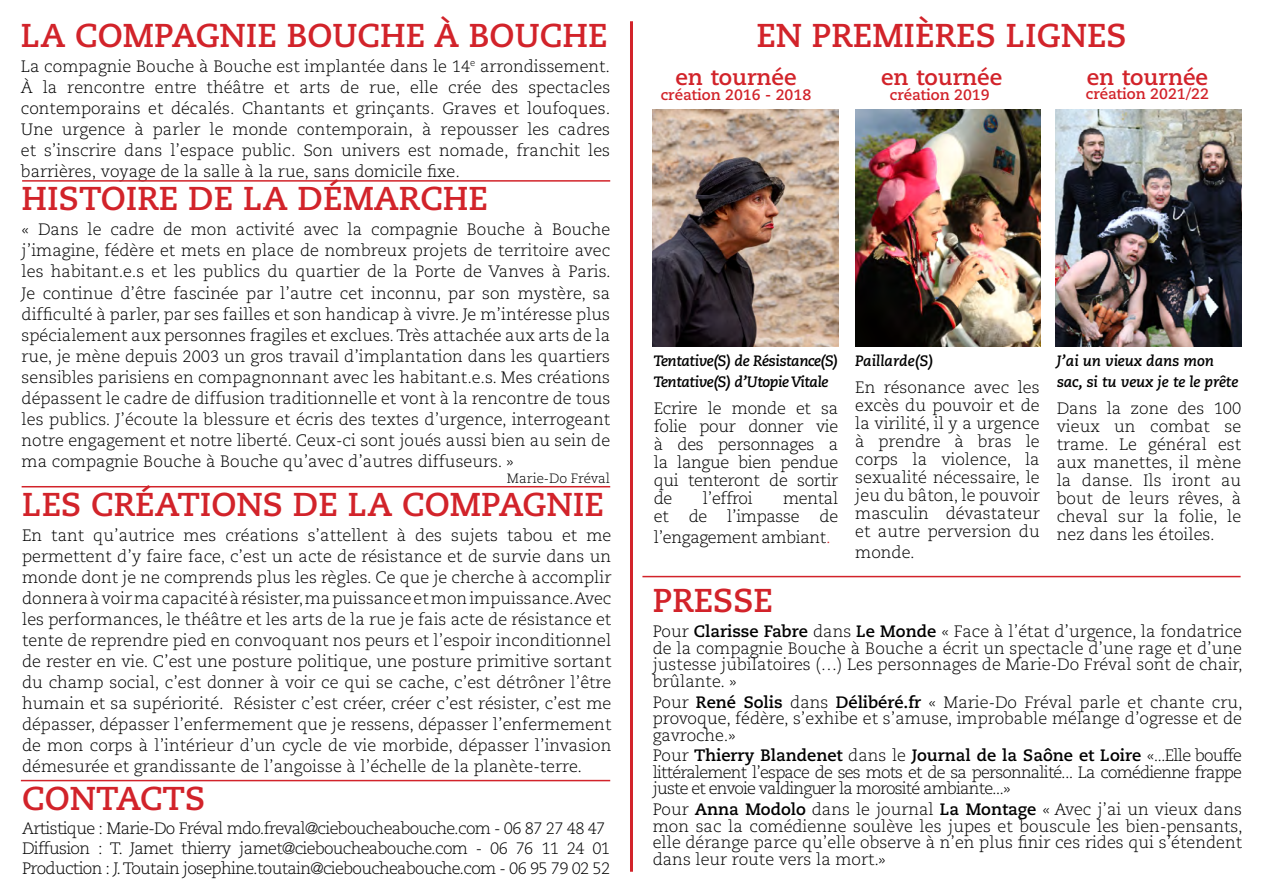
<style>
.page{position:relative;width:1263px;height:893px;background:#fff}
.page>*{position:absolute;margin:0;border:0;box-sizing:border-box;transform-origin:0 0}
.t1{font:700 33px "Caecilia LT Std";color:#d2232a}
.t2{font:700 22.5px "Caecilia LT Std";color:#d2232a}
.t3{font:300 16.5px/21px "Caecilia LT Std";letter-spacing:-.01em;color:#000;text-align:justify}
.t4{font:300 16.5px/19.8px "Caecilia LT Std";letter-spacing:-.04em;color:#000}
.t5{font:italic 700 15px/21px "Caecilia LT Std";letter-spacing:-.03em;color:#000}
.t6{font:700 15px "Caecilia LT Std";color:#d2232a}
.t7{font:italic 700 15px/21px "Caecilia LT Std";letter-spacing:-.01em;color:#000}
.t8{font:italic 700 15px "Caecilia LT Std";color:#000}
.t9{font:300 13.5px "Caecilia LT Std";color:#000}
.s1{color:#d2232a}
.s2{font-weight:700}
</style>
<div class="page">
<hr style="left:630px;top:21px;width:3px;height:851px;background:#d2232a">
<hr style="left:642px;top:576px;width:598px;height:1px;background:#d2232a">
<hr style="left:22px;top:180px;width:588px;height:2px;background:#d2232a">
<hr style="left:22px;top:486px;width:588px;height:1px;background:#d2232a">
<img style="left:855px;top:110px;width:185px;height:237px">
<img style="left:653px;top:110px;width:185px;height:237px">
<img style="left:1056px;top:110px;width:185px;height:237px">
<hr style="left:21px;top:780px;width:589px;height:1px;background:#d2232a">
<h1 class="t1" style="left:21px;top:16px;width:588px">La Compagnie Bouche à Bouche</h1>
<p class="t3" style="left:21px;top:56px;width:591px">La compagnie Bouche à Bouche est implantée dans le 14<sup>e</sup> arrondissement.<br>À la rencontre entre théâtre et arts de rue, elle crée des spectacles contemporains et décalés. Chantants et grinçants. Graves et loufoques.<br>Une urgence à parler le monde contemporain, à repousser les cadres et s’inscrire dans l’espace public. Son univers est nomade, franchit les barrières, voyage de la salle à la rue, sans domicile fixe.</p>
<h1 class="t1" style="left:22px;top:179px;width:468px">Histoire de la démarche</h1>
<p class="t3" style="left:22px;top:220px;width:591px">« Dans le cadre de mon activité avec la compagnie Bouche à Bouche j’imagine, fédère et mets en place de nombreux projets de territoire avec les habitant.e.s et les publics du quartier de la Porte de Vanves à Paris.<br>Je continue d’être fascinée par l’autre cet inconnu, par son mystère, sa difficulté à parler, par ses failles et son handicap à vivre. Je m’intéresse plus spécialement aux personnes fragiles et exclues. Très attachée aux arts de la rue, je mène depuis 2003 un gros travail d’implantation dans les quartiers sensibles parisiens en compagnonnant avec les habitant.e.s. Mes créations dépassent le cadre de diffusion traditionnelle et vont à la rencontre de tous les publics. J’écoute la blessure et écris des textes d’urgence, interrogeant notre engagement et notre liberté. Ceux-ci sont joués aussi bien au sein de ma compagnie Bouche à Bouche qu’avec d’autres diffuseurs. »</p>
<p class="t9" style="left:507px;top:470px;width:105px">Marie-Do Fréval</p>
<h1 class="t1" style="left:22px;top:485px;width:583px">Les créations de la compagnie</h1>
<p class="t3" style="left:22px;top:525px;width:591px">En tant qu’autrice mes créations s’attellent à des sujets tabou et me permettent d’y faire face, c’est un acte de résistance et de survie dans un monde dont je ne comprends plus les règles. Ce que je cherche à accomplir donnera à voir ma capacité à résister, ma puissance et mon impuissance. Avec les performances, le théâtre et les arts de la rue je fais acte de résistance et tente de reprendre pied en convoquant nos peurs et l’espoir inconditionnel de rester en vie. C’est une posture politique, une posture primitive sortant du champ social, c’est donner à voir ce qui se cache, c’est détrôner l’être humain et sa supériorité. Résister c’est créer, créer c’est résister, c’est me dépasser, dépasser l’enfermement que je ressens, dépasser l’enfermement de mon corps à l’intérieur d’un cycle de vie morbide, dépasser l’invasion démesurée et grandissante de l’angoisse à l’échelle de la planète-terre.</p>
<h1 class="t1" style="left:22px;top:779px;width:48px">CONTA</h1>
<h1 class="t1" style="left:140px;top:779px;width:44px">CTS</h1>
<p class="t4" style="left:22px;top:819px;width:590px">Artistique : Marie-Do Fréval mdo.freval@cieboucheabouche.com - 06 87 27 48 47<br>Diffusion : T. Jamet thierry jamet@cieboucheabouche.com - 06 76 11 24 01<br>Production : J. Toutain josephine.toutain@cieboucheabouche.com - 06 95 79 02 52</p>
<h1 class="t1" style="left:756px;top:16px;width:372px">En premières lignes</h1>
<h2 class="t2" style="left:675px;top:64px;width:123px">en tournée</h2>
<h2 class="t2" style="left:1087px;top:64px;width:123px">en tournée</h2>
<p class="t6" style="left:661px;top:85px;width:152px">création 2016 - 2018</p>
<p class="t6" style="left:890px;top:85px;width:101px">création 2019</p>
<p class="t6" style="left:1086px;top:85px;width:125px">création 2021/22</p>
<h2 class="t2" style="left:881px;top:64px;width:123px">en tournée</h2>
<p class="t5" style="left:654px;top:351px;width:186px">Tentative(S) de Résistance(S)<br>Tentative(S) d’Utopie Vitale</p>
<p class="t3" style="left:654px;top:400px;width:186px;line-height:18px">Ecrire le monde et sa folie pour donner vie à des personnages a la langue bien pendue qui tenteront de sortir de</p>
<p class="t3" style="left:703px;top:488px;width:51px">l’effroi</p>
<p class="t3" style="left:654px;top:490px;width:186px;line-height:18px;text-align:right">mental<br>et de l’impasse de</p>
<p class="t3" style="left:654px;top:527px;width:178px">l’engagement ambiant<span class="s1">.</span></p>
<p class="t8" style="left:855px;top:352px;width:80px">Paillarde(S)</p>
<p class="t3" style="left:855px;top:379px;width:186px;line-height:18px">En résonance avec les excès du pouvoir et de la virilité, il y a urgence à prendre à bras le corps la violence, la sexualité nécessaire, le jeu du bâton, le pouvoir masculin dévastateur et autre perversion du</p>
<p class="t3" style="left:855px;top:542px;width:61px">monde.</p>
<p class="t7" style="left:1057px;top:351px;width:183px">J’ai un vieux dans mon sac, si tu veux je te le prête</p>
<p class="t3" style="left:1057px;top:400px;width:186px;line-height:18px">Dans la zone des 100 vieux un combat se trame. Le général est aux manettes, il mène la danse. Ils iront au bout de leurs rêves, à cheval sur la folie, le nez dans les étoiles.</p>
<h1 class="t1" style="left:653px;top:581px;width:62px">PRESSE</h1>
<p class="t3" style="left:653px;top:624px;width:591px;line-height:16.5px">Pour <span class="s2">Clarisse Fabre</span> dans <span class="s2">Le Monde</span> « Face à l’état d’urgence, la fondatrice de la compagnie Bouche à Bouche a écrit un spectacle d’une rage et d’une justesse jubilatoires (…) Les personnages de Marie-Do Fréval sont de chair, brûlante. »</p>
<p class="t3" style="left:653px;top:694px;width:591px;line-height:16.5px">Pour <span class="s2">René Solis</span> dans <span class="s2">Délibéré.fr</span> « Marie-Do Fréval parle et chante cru, provoque, fédère, s’exhibe et s’amuse, improbable mélange d’ogresse et de gavroche.»</p>
<p class="t3" style="left:653px;top:748px;width:591px;line-height:16.5px">Pour <span class="s2">Thierry Blandenet</span> dans le <span class="s2">Journal de la Saône et Loire</span> «...Elle bouffe littéralement l’espace de ses mots et de sa personnalité... La comédienne frappe juste et envoie valdinguer la morosité ambiante...»</p>
<p class="t3" style="left:653px;top:802px;width:591px;line-height:16.5px">Pour <span class="s2">Anna Modolo</span> dans le journal <span class="s2">La Montage</span> « Avec j’ai un vieux dans mon sac la comédienne soulève les jupes et bouscule les bien-pensants, elle dérange parce qu’elle observe à n’en plus finir ces rides qui s’étendent dans leur route vers la mort.»</p>
</div>
